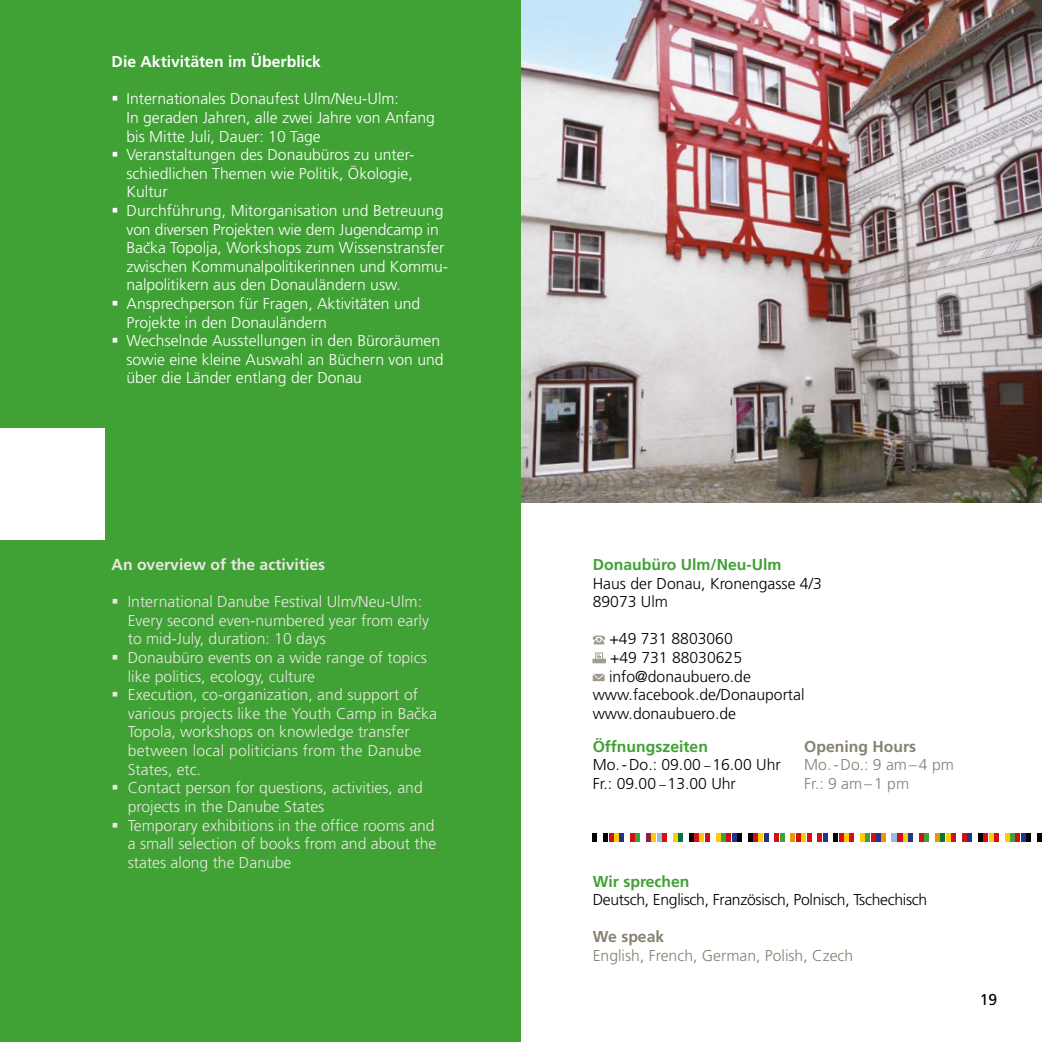
<style>
.page{position:relative;width:1042px;height:1042px;background:#fff}
.page>*{position:absolute;margin:0;border:0;box-sizing:border-box;transform-origin:0 0}
.t1{font:300 15.75px/18.6px "Frutiger";color:#fff}
.t2{font:300 15.75px/18.6px "Frutiger";color:#e9e7e2}
.t3{font:300 15.75px/18.6px "Frutiger";color:#000}
.t4{font:300 15.75px/18.6px "Frutiger";color:#868172}
.t5{font:300 15.75px "Frutiger";letter-spacing:-.02em;color:#000}
.t6{font:700 15.75px "Frutiger";color:#40a134}
.t7{font:700 15.75px "Frutiger";color:#e9e7e2}
.t8{font:700 15.75px "Frutiger";color:#fff}
.t9{font:700 15.75px "Frutiger";color:#868172}
.t10{font:15.75px "Frutiger";color:#000}
.s1{font-weight:700;color:#40a134}
.s2{font-size:13.12px}
</style>
<div class="page">
<div style="left:0;top:0;width:521px;height:1042px;background:#40a134"></div>
<img style="left:521px;top:0;width:521px;height:502px">
<div style="left:0;top:428px;width:104px;height:111px;background:#fff"></div>
<div style="left:865px;top:833px;width:5px;height:8px;background:#40a134"></div>
<svg style="left:657px;top:833px;width:4px;height:8px"></svg>
<div style="left:801px;top:833px;width:5px;height:8px;background:#fc0"></div>
<svg style="left:978px;top:833px;width:4px;height:8px"></svg>
<div style="left:833px;top:833px;width:5px;height:8px;background:#000"></div>
<svg style="left:593px;top:833px;width:4px;height:8px"></svg>
<div style="left:726px;top:833px;width:5px;height:8px;background:#d40f14"></div>
<div style="left:1015px;top:833px;width:5px;height:8px;background:#d40f14"></div>
<svg style="left:871px;top:833px;width:4px;height:8px"></svg>
<div style="left:662px;top:833px;width:5px;height:8px;background:#d40f14"></div>
<svg style="left:946px;top:833px;width:9px;height:8px"></svg>
<svg style="left:630px;top:833px;width:4px;height:8px"></svg>
<svg style="left:919px;top:833px;width:4px;height:8px"></svg>
<div style="left:694px;top:833px;width:5px;height:8px;background:#d40f14"></div>
<div style="left:983px;top:833px;width:5px;height:8px;background:#d40f14"></div>
<div style="left:603px;top:833px;width:5px;height:8px;background:#000"></div>
<div style="left:892px;top:833px;width:5px;height:8px;background:#94bee5"></div>
<svg style="left:748px;top:833px;width:4px;height:8px"></svg>
<svg style="left:1037px;top:833px;width:4px;height:8px"></svg>
<div style="left:876px;top:833px;width:5px;height:8px;background:#25328a"></div>
<svg style="left:807px;top:833px;width:5px;height:8px"></svg>
<div style="left:635px;top:833px;width:5px;height:8px;background:#40a134"></div>
<div style="left:924px;top:833px;width:5px;height:8px;background:#40a134"></div>
<svg style="left:775px;top:833px;width:9px;height:8px"></svg>
<svg style="left:839px;top:833px;width:9px;height:8px"></svg>
<div style="left:897px;top:833px;width:5px;height:8px;background:#d40f14"></div>
<div style="left:753px;top:833px;width:5px;height:8px;background:#d40f14"></div>
<svg style="left:732px;top:833px;width:9px;height:8px"></svg>
<svg style="left:1021px;top:833px;width:9px;height:8px"></svg>
<svg style="left:882px;top:833px;width:4px;height:8px"></svg>
<svg style="left:673px;top:833px;width:4px;height:8px"></svg>
<svg style="left:962px;top:833px;width:4px;height:8px"></svg>
<div style="left:817px;top:833px;width:5px;height:8px;background:#d40f14"></div>
<svg style="left:700px;top:833px;width:9px;height:8px"></svg>
<svg style="left:989px;top:833px;width:9px;height:8px"></svg>
<div style="left:849px;top:833px;width:5px;height:8px;background:#d40f14"></div>
<svg style="left:609px;top:833px;width:9px;height:8px"></svg>
<svg style="left:903px;top:833px;width:4px;height:8px"></svg>
<div style="left:758px;top:833px;width:5px;height:8px;background:#fc0"></div>
<div style="left:678px;top:833px;width:5px;height:8px;background:#007738"></div>
<div style="left:967px;top:833px;width:5px;height:8px;background:#25328a"></div>
<div style="left:646px;top:833px;width:5px;height:8px;background:#8c2347"></div>
<svg style="left:935px;top:833px;width:4px;height:8px"></svg>
<div style="left:619px;top:833px;width:5px;height:8px;background:#25328a"></div>
<div style="left:908px;top:833px;width:5px;height:8px;background:#25328a"></div>
<svg style="left:764px;top:833px;width:4px;height:8px"></svg>
<svg style="left:689px;top:833px;width:4px;height:8px"></svg>
<svg style="left:823px;top:833px;width:5px;height:8px"></svg>
<div style="left:651px;top:833px;width:5px;height:8px;background:#fc0"></div>
<div style="left:940px;top:833px;width:5px;height:8px;background:#007738"></div>
<svg style="left:791px;top:833px;width:9px;height:8px"></svg>
<svg style="left:716px;top:833px;width:9px;height:8px"></svg>
<svg style="left:1005px;top:833px;width:9px;height:8px"></svg>
<div style="left:860px;top:833px;width:5px;height:8px;background:#fc0"></div>
<svg style="left:592px;top:635px;width:13px;height:9px"></svg>
<hr style="left:593px;top:659px;width:12px;height:4px;background:#a09b8e">
<div style="left:595px;top:653px;width:8px;height:6px;border:1px solid #a09b8e"></div>
<svg style="left:593px;top:674px;width:11px;height:7px"></svg>
<p class="t8" style="left:112px;top:52px;width:211px">Die Aktivitäten im Überblick</p>
<p class="t1" style="left:126px;top:90px;width:310px;text-indent:-15px">▪ Internationales Donaufest Ulm/Neu-Ulm:<br>In geraden Jahren, alle zwei Jahre von Anfang bis Mitte Juli, Dauer: 10 Tage</p>
<p class="t1" style="left:126px;top:146px;width:289px;text-align:justify;text-indent:-15px">▪ Veranstaltungen des Donaubüros zu unter&shy;schiedlichen Themen wie Politik, Ökologie, Kultur</p>
<p class="t1" style="left:126px;top:201px;width:323px;text-indent:-15px">▪ Durchführung, Mitorganisation und Betreuung von diversen Projekten wie dem Jugendcamp in Backa Topolja, Workshops zum Wissenstransfer zwischen Kommunalpolitikerinnen und Kommu&shy;nalpolitikern aus den Donauländern usw.</p>
<p class="t1" style="left:126px;top:294px;width:295px;text-indent:-15px">▪ Ansprechperson für Fragen, Aktivitäten und<br>Projekte in den Donauländern</p>
<p class="t1" style="left:126px;top:332px;width:319px;text-indent:-15px">▪ Wechselnde Ausstellungen in den Büroräumen sowie eine kleine Auswahl an Büchern von und über die Länder entlang der Donau</p>
<p class="t7" style="left:112px;top:555px;width:215px">An overview of the activities</p>
<p class="t2" style="left:128px;top:593px;width:303px;text-indent:-16px">▪ International Danube Festival Ulm/Neu-Ulm:<br>Every second even-numbered year from early to mid-July, duration: 10 days</p>
<p class="t2" style="left:128px;top:648px;width:301px;text-indent:-16px">▪ Donaubüro events on a wide range of topics like politics, ecology, culture</p>
<p class="t2" style="left:128px;top:686px;width:311px;text-indent:-16px">▪ Execution, co-organization, and support of various projects like the Youth Camp in Backa Topola, workshops on knowledge transfer between local politicians from the Danube States, etc.</p>
<p class="t2" style="left:128px;top:779px;width:296px;text-indent:-16px">▪ Contact person for questions, activities, and projects in the Danube States</p>
<p class="t2" style="left:128px;top:816px;width:310px;text-align:justify;text-indent:-16px">▪ Temporary exhibitions in the office rooms and a small selection of books from and about the states along the Danube</p>
<p class="t6" style="left:593px;top:555px;width:190px">Donaubüro Ulm/Neu-Ulm</p>
<p class="t3" style="left:593px;top:574px;width:231px">Haus der Donau, Kronengasse 4/3<br>89073 Ulm</p>
<p class="t3" style="left:609px;top:630px;width:125px">+49 731 8803060</p>
<p class="t3" style="left:610px;top:648px;width:134px">+49 731 88030625</p>
<p class="t3" style="left:609px;top:667px;width:143px">info@donaubuero.de</p>
<p class="t3" style="left:593px;top:686px;width:213px">www.facebook.de/Donauportal</p>
<p class="t3" style="left:593px;top:704px;width:145px">www.donaubuero.de</p>
<p class="t3" style="left:593px;top:737px;width:189px"><span class="s1">Öffnungszeiten<br></span>Mo.-Do.: 09.00 <span class="s2">–</span>16.00 Uhr<br>Fr.: 09.00 <span class="s2">–</span>13.00 Uhr</p>
<p class="t9" style="left:804px;top:737px;width:113px">Opening Hours</p>
<p class="t4" style="left:804px;top:756px;width:151px">Mo.-Do.: 9 am–4 pm<br>Fr.: 9 am–1 pm</p>
<p class="t6" style="left:593px;top:872px;width:98px">Wir sprechen</p>
<p class="t5" style="left:593px;top:891px;width:336px">Deutsch, Englisch, Französisch, Polnisch, Tschechisch</p>
<p class="t9" style="left:593px;top:927px;width:73px">We speak</p>
<p class="t4" style="left:593px;top:946px;width:262px">English, French, German, Polish, Czech</p>
<p class="t10" style="left:980px;top:990px;width:19px">19</p>
</div>
